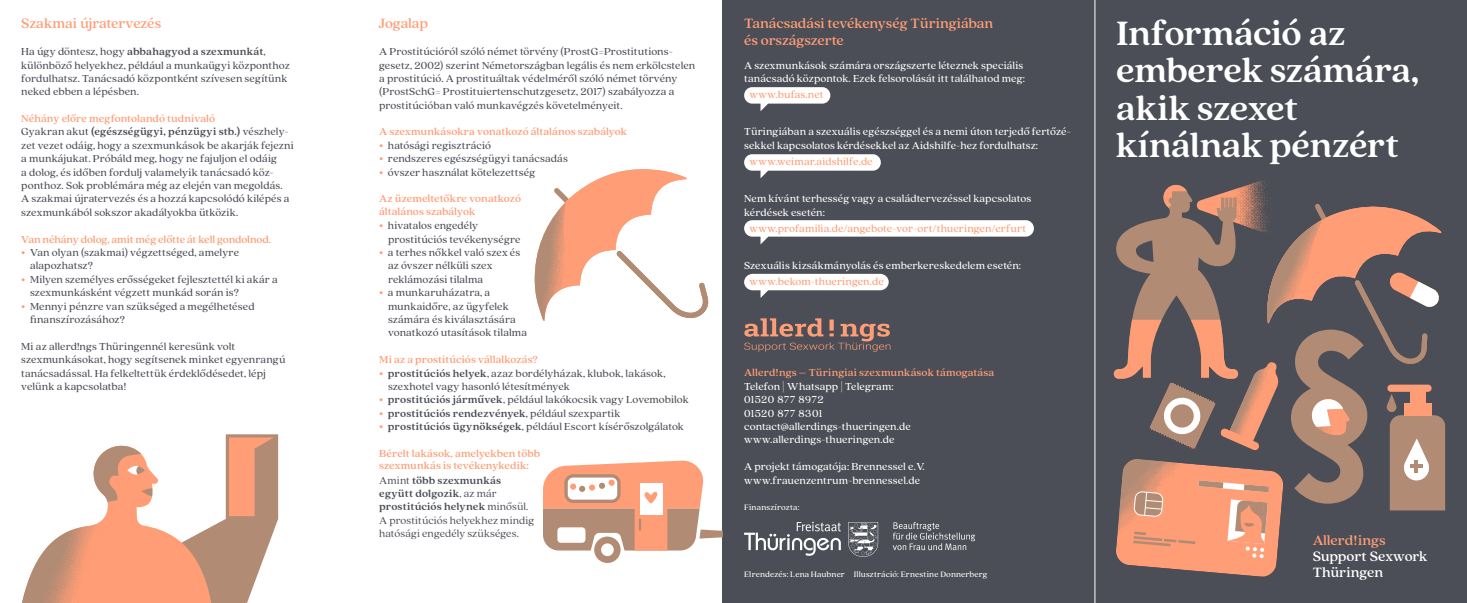
<style>
.page{position:relative;width:1467px;height:603px;background:#fff}
.page>*{position:absolute;margin:0;border:0;box-sizing:border-box;transform-origin:0 0}
.t1{font:700 37.5px/37.5px "Quincy CF";letter-spacing:-.005em;color:#fff}
.t2{font:500 15px/16.2px "Quincy CF";letter-spacing:-.005em;color:#ff9d76}
.t3{font:500 15px/16.2px "Quincy CF";letter-spacing:-.01em;color:#fff}
.t4{font:11.25px/13.4px "Quincy CF Text";letter-spacing:.01em;color:#4b4e56}
.t5{font:11.25px/13.4px "Quincy CF Text";letter-spacing:.01em;color:#fff}
.t6{font:500 11.25px/12.5px "Quincy CF";letter-spacing:.005em;color:#ff9d76}
.t7{font:11.25px/13.4px "Quincy CF";letter-spacing:.01em;color:#4b4e56}
.t8{font:11.25px "Quincy CF Text";letter-spacing:.01em;color:#ff9d76}
.t9{font:700 11.25px "Quincy CF";letter-spacing:.01em;color:#4b4e56}
.t10{font:8.75px "Quincy CF Text";letter-spacing:.02em;color:#fff}
.s1{font-family:"Quincy CF Text";font-weight:400}
.s2{font-family:"Quincy CF Text";font-weight:400;color:#4b4e56}
.s3{font-weight:700;color:#4b4e56}
.s4{font-family:"Quincy CF";font-weight:700;color:#ff9d76}
.s5{font-family:"Quincy CF";font-weight:700}
.s6{color:#ff9d76}
.s7{font-weight:700}
</style>
<div class="page">
<div style="left:723px;top:0;width:744px;height:602px;background:#4b4e56"></div>
<svg style="left:554px;top:169px;width:155px;height:150px"></svg>
<img style="left:535px;top:201px;width:45px;height:120px">
<svg style="left:113px;top:434px;width:165px;height:168px"></svg>
<img style="left:22px;top:447px;width:189px;height:155px">
<div style="left:744px;top:274px;width:145px;height:16px;background:#fff;border-radius:8px"></div>
<svg style="left:744px;top:220px;width:290px;height:24px"></svg>
<div style="left:744px;top:154px;width:137px;height:17px;background:#fff;border-radius:8px"></div>
<img style="left:1251px;top:180px;width:18px;height:4px">
<div style="left:744px;top:87px;width:86px;height:16px;background:#fff;border-radius:8px"></div>
<hr style="left:1095px;top:0;width:1px;height:602px;background:#fff">
<svg style="left:1113px;top:184px;width:333px;height:393px"></svg>
<img style="left:1267px;top:219px;width:56px;height:104px">
<div style="left:594px;top:536px;width:27px;height:26px;background:#b18b74;border-radius:50%"></div>
<div style="left:601px;top:543px;width:13px;height:13px;background:#fff;border-radius:50%"></div>
<svg style="left:543px;top:460px;width:180px;height:90px"></svg>
<svg style="left:893px;top:522px;width:82px;height:28px"></svg>
<svg style="left:744px;top:521px;width:97px;height:34px"></svg>
<svg style="left:848px;top:522px;width:30px;height:34px"></svg>
<svg style="left:744px;top:318px;width:146px;height:33px"></svg>
<h2 class="t2" style="left:21px;top:15px;width:142px">Szakmai újratervezés</h2>
<p class="t9" style="left:21px;top:44px;width:246px"><span class="s1">Ha úgy döntesz, hogy</span> abbahagyod a szexmunkát<span class="s1">,</span></p>
<p class="t4" style="left:21px;top:58px;width:270px">különböző helyekhez, például a munkaügyi központhoz fordulhatsz. Tanácsadó központként szívesen segítünk neked ebben a lépésben.</p>
<p class="t6" style="left:21px;top:111px;width:269px;line-height:13.4px">Néhány előre megfontolandó tudnivaló<br><span class="s2">Gyakran akut</span> <span class="s3">(egészségügyi, pénzügyi stb.)</span> <span class="s2">vészhely-</span></p>
<p class="t4" style="left:21px;top:138px;width:274px">zet vezet odáig, hogy a szexmunkások be akarják fejezni a munkájukat. Próbáld meg, hogy ne fajuljon el odáig<br>a dolog, és időben fordulj valamelyik tanácsadó köz&shy;ponthoz. Sok problémára még az elején van megoldás.<br>A szakmai újratervezés és a hozzá kapcsolódó kilépés a szexmunkából sokszor akadályokba ütközik.</p>
<p class="t6" style="left:21px;top:232px;width:251px">Van néhány dolog, amit még előtte át kell gondolnod.</p>
<p class="t4" style="left:30px;top:245px;width:211px;text-indent:-9px"><span class="s4">•</span> Van olyan (szakmai) végzettséged, amelyre alapozhatsz?</p>
<p class="t4" style="left:30px;top:272px;width:249px;text-indent:-9px"><span class="s4">•</span> Milyen személyes erősségeket fejlesztettél ki akár a szexmunkásként végzett munkád során is?</p>
<p class="t4" style="left:30px;top:298px;width:226px;text-indent:-9px"><span class="s4">•</span> Mennyi pénzre van szükséged a megélhetésed finanszírozásához?</p>
<p class="t4" style="left:21px;top:339px;width:266px">Mi az allerd!ngs Thüringennél keresünk volt szexmunkásokat, hogy segítsenek minket egyenrangú tanácsadással. Ha felkeltettük érdeklődésedet, lépj velünk a kapcsolatba!</p>
<h2 class="t2" style="left:379px;top:15px;width:50px">Jogalap</h2>
<p class="t4" style="left:379px;top:44px;width:318px">A Prostitúcióról szóló német törvény (ProstG=Prostitutions&shy;gesetz, 2002) szerint Németországban legális és nem erkölcstelen a prostitúció. A prostituáltak védelméről szóló német törvény (ProstSchG= Prostituiertenschutzgesetz, 2017) szabályozza a prostitúcióban való munkavégzés követelményeit.</p>
<p class="t6" style="left:379px;top:125px;width:249px">A szexmunkásokra vonatkozó általános szabályok</p>
<p class="t4" style="left:379px;top:138px;width:113px"><span class="s4">•</span> hatósági regisztráció</p>
<p class="t4" style="left:379px;top:151px;width:190px"><span class="s4">•</span> rendszeres egészségügyi tanácsadás</p>
<p class="t4" style="left:379px;top:165px;width:157px"><span class="s4">•</span> óvszer használat kötelezettség</p>
<p class="t6" style="left:379px;top:192px;width:143px">Az üzemeltetőkre vonatkozó általános szabályok</p>
<p class="t4" style="left:388px;top:218px;width:134px;text-indent:-9px"><span class="s4">•</span> hivatalos engedély prostitúciós tevékenységre</p>
<p class="t4" style="left:388px;top:245px;width:134px;text-indent:-9px"><span class="s4">•</span> a terhes nőkkel való szex és az óvszer nélküli szex reklámozási tilalma</p>
<p class="t4" style="left:388px;top:285px;width:141px;text-indent:-9px"><span class="s4">•</span> a munkaruházatra, a munkaidőre, az ügyfelek számára és kiválasztására vonatkozó utasítások tilalma</p>
<p class="t6" style="left:379px;top:352px;width:160px">Mi az a prostitúciós vállalkozás?</p>
<p class="t4" style="left:388px;top:365px;width:279px;text-indent:-9px"><span class="s4">•</span> <span class="s5">prostitúciós helyek</span>, azaz bordélyházak, klubok, lakások, szexhotel vagy hasonló létesítmények</p>
<p class="t4" style="left:379px;top:392px;width:311px"><span class="s4">•</span> <span class="s5">prostitúciós járművek</span>, például lakókocsik vagy Lovemobilok</p>
<p class="t9" style="left:379px;top:405px;width:243px"><span class="s6">•</span> prostitúciós rendezvények<span class="s1">, például szexpartik</span></p>
<p class="t4" style="left:379px;top:419px;width:306px"><span class="s4">•</span> <span class="s5">prostitúciós ügynökségek</span>, például Escort kísérőszolgálatok</p>
<p class="t6" style="left:379px;top:446px;width:162px">Bérelt lakások, amelyekben több szexmunkás is tevékenykedik:</p>
<p class="t7" style="left:379px;top:472px;width:157px">Amint <span class="s7">több szexmunkás együtt dolgozik</span>, az már <span class="s7">prostitúciós helynek</span> minősül.<br>A prostitúciós helyekhez mindig hatósági engedély szükséges.</p>
<h2 class="t2" style="left:744px;top:15px;width:251px">Tanácsadási tevékenység Türingiában és országszerte</h2>
<p class="t5" style="left:744px;top:58px;width:283px">A szexmunkások számára országszerte léteznek speciális tanácsadó központok. Ezek felsorolását itt találhatod meg:</p>
<p class="t8" style="left:749px;top:86px;width:76px">www.bufas.net</p>
<p class="t5" style="left:744px;top:125px;width:328px">Türingiában a szexuális egészséggel és a nemi úton terjedő fertőzé&shy;sekkel kapcsolatos kérdésekkel az Aidshilfe-hez fordulhatsz:</p>
<p class="t8" style="left:749px;top:153px;width:125px">www.weimar.aidshilfe.de</p>
<p class="t5" style="left:744px;top:191px;width:289px">Nem kívánt terhesség vagy a családtervezéssel kapcsolatos kérdések esetén:</p>
<p class="t8" style="left:749px;top:220px;width:278px">www.profamilia.de/angebote-vor-ort/thueringen/erfurt</p>
<p class="t5" style="left:744px;top:258px;width:278px">Szexuális kizsákmányolás és emberkereskedelem esetén:</p>
<p class="t8" style="left:749px;top:274px;width:136px">www.bekom-thueringen.de</p>
<p class="t6" style="left:744px;top:366px;width:252px">Allerd!ngs – Türingiai szexmunkások támogatása</p>
<p class="t5" style="left:744px;top:379px;width:168px">Telefon | Whatsapp | Telegram:<br>01520 877 8972<br>01520 877 8301 contact@allerdings-thueringen.de www.allerdings-thueringen.de</p>
<p class="t5" style="left:744px;top:459px;width:182px">A projekt támogatója: Brennessel e. V. www.frauenzentrum-brennessel.de</p>
<p class="t10" style="left:744px;top:501px;width:57px">Finanszírozta:</p>
<p class="t10" style="left:744px;top:568px;width:245px">Elrendezés: Lena Haubner Illusztráció: Ernestine Donnerberg</p>
<h1 class="t1" style="left:1116px;top:13px;width:304px">Információ az emberek számára, akik szexet kínálnak pénzért</h1>
<h2 class="t2" style="left:1313px;top:531px;width:74px">Allerd!ings</h2>
<h2 class="t3" style="left:1313px;top:547px;width:116px">Support Sexwork<br>Thüringen</h2>
</div>
